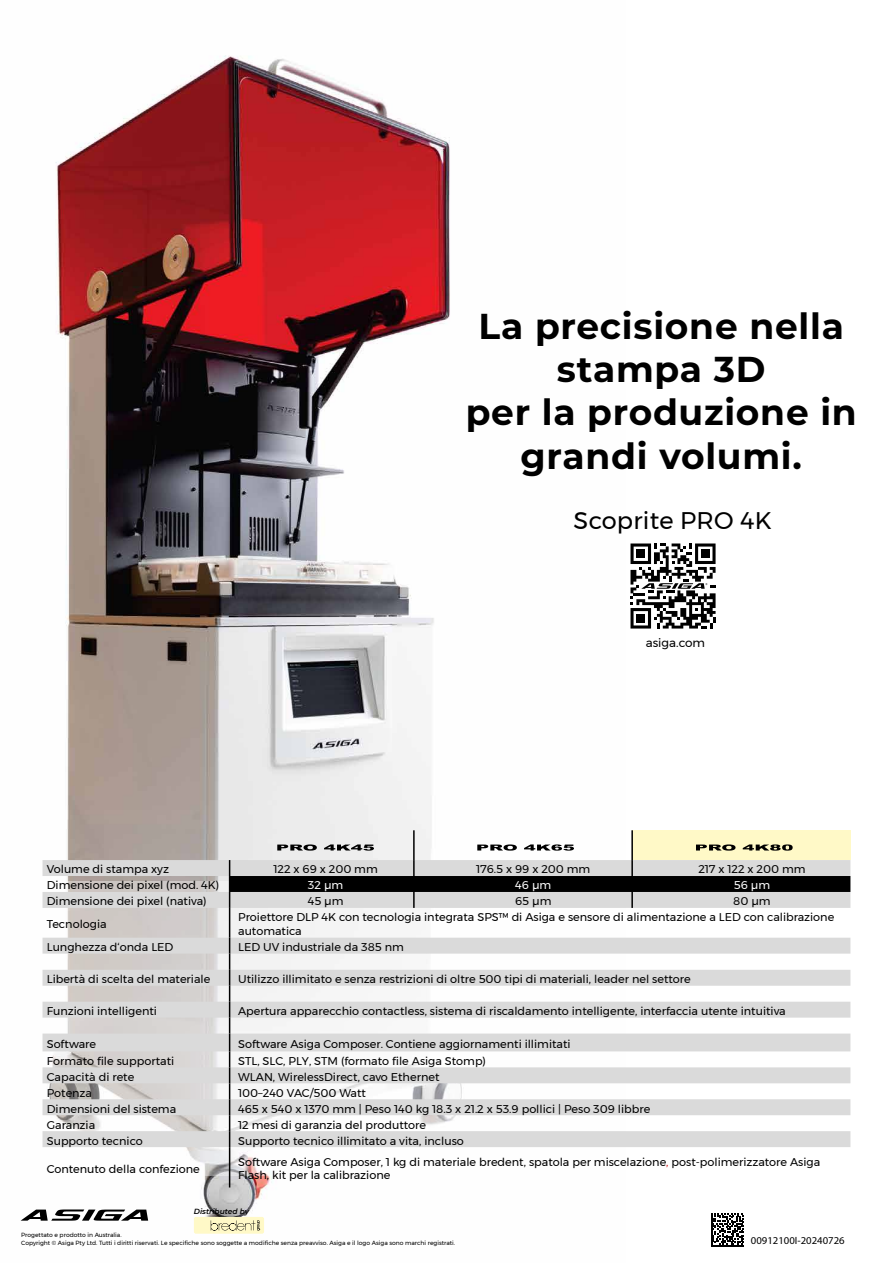
<style>
.page{position:relative;width:893px;height:1263px;background:#fff}
.page>*{position:absolute;margin:0;border:0;box-sizing:border-box;transform-origin:0 0}
.t1{font:700 36px/43.2px "Montserrat";letter-spacing:.02em;color:#000;text-align:center}
.t2{font:24px "Montserrat";letter-spacing:.01em;color:#000}
.t3{font:12px "Montserrat";color:#000}
.t4{font:11.25px/13.5px "Montserrat";color:#000}
.t5{font:11.25px "Montserrat";color:#fff}
.t6{font:10.5px "Myriad Pro";color:#000}
.t7{font:italic 600 7.5px "Montserrat";color:#000}
.t8{font:6px/7.2px "Montserrat";color:#000}
.s1{color:#cd1719}
</style>
<div class="page">
<img style="left:20px;top:55px;width:430px;height:1166px">
<svg style="left:630px;top:543px;width:86px;height:85px"></svg>
<svg style="left:21px;top:1209px;width:127px;height:12px"></svg>
<div style="left:194px;top:1217px;width:70px;height:17px;background:#fff9c7;border-radius:2px"></div>
<svg style="left:211px;top:1220px;width:49px;height:10px"></svg>
<svg style="left:711px;top:1213px;width:33px;height:33px"></svg>
<div style="left:43px;top:881px;width:807px;height:294px;background:#fff"></div>
<div style="left:632px;top:830px;width:218px;height:30px;background:#fff9c7"></div>
<svg style="left:43px;top:860px;width:807px;height:287px;fill:#dadada"></svg>
<hr style="left:229px;top:908px;width:1px;height:30px;background:#000">
<svg style="left:229px;top:938px;width:1px;height:209px"></svg>
<hr style="left:229px;top:1147px;width:1px;height:40px;background:#000">
<svg style="left:229px;top:860px;width:621px;height:48px;background:#909090"></svg>
<hr style="left:413px;top:830px;width:2px;height:30px;background:#000">
<hr style="left:631px;top:830px;width:2px;height:30px;background:#000">
<svg style="left:277px;top:844px;width:97px;height:7px"></svg>
<svg style="left:477px;top:844px;width:97px;height:7px"></svg>
<svg style="left:696px;top:844px;width:97px;height:7px"></svg>
<h1 class="t1" style="left:466px;top:303px;width:393px">La precisione nella stampa 3D<br>per la produzione in grandi volumi.</h1>
<h2 class="t2" style="left:574px;top:502px;width:200px">Scoprite PRO 4K</h2>
<p class="t3" style="left:646px;top:634px;width:61px">asiga.com</p>
<p class="t4" style="left:47px;top:863px;width:124px">Volume di stampa xyz</p>
<p class="t4" style="left:273px;top:863px;width:106px">122 x 69 x 200 mm</p>
<p class="t4" style="left:476px;top:863px;width:116px">176.5 x 99 x 200 mm</p>
<p class="t4" style="left:698px;top:863px;width:109px">217 x 122 x 200 mm</p>
<p class="t4" style="left:47px;top:878px;width:174px">Dimensione dei pixel (mod. 4K)</p>
<p class="t5" style="left:308px;top:877px;width:37px">32 µm</p>
<p class="t5" style="left:515px;top:877px;width:38px">46 µm</p>
<p class="t5" style="left:734px;top:877px;width:38px">56 µm</p>
<p class="t4" style="left:47px;top:894px;width:161px">Dimensione dei pixel (nativa)</p>
<p class="t4" style="left:308px;top:894px;width:37px">45 µm</p>
<p class="t4" style="left:515px;top:894px;width:38px">65 µm</p>
<p class="t4" style="left:733px;top:894px;width:39px">80 µm</p>
<p class="t4" style="left:47px;top:917px;width:61px">Tecnologia</p>
<p class="t4" style="left:238px;top:911px;width:598px">Proiettore DLP 4K con tecnologia integrata SPS™ di Asiga e sensore di alimentazione a LED con calibrazione automatica</p>
<p class="t4" style="left:47px;top:940px;width:128px">Lunghezza d‘onda LED</p>
<p class="t4" style="left:238px;top:940px;width:167px">LED UV industriale da 385 nm</p>
<p class="t4" style="left:47px;top:972px;width:165px">Libertà di scelta del materiale</p>
<p class="t4" style="left:238px;top:972px;width:454px">Utilizzo illimitato e senza restrizioni di oltre 500 tipi di materiali, leader nel settore</p>
<p class="t4" style="left:47px;top:1004px;width:112px">Funzioni intelligenti</p>
<p class="t4" style="left:238px;top:1004px;width:549px">Apertura apparecchio contactless, sistema di riscaldamento intelligente, interfaccia utente intuitiva</p>
<p class="t4" style="left:47px;top:1037px;width:51px">Software</p>
<p class="t4" style="left:238px;top:1037px;width:334px">Software Asiga Composer. Contiene aggiornamenti illimitati</p>
<p class="t4" style="left:47px;top:1054px;width:129px">Formato file supportati</p>
<p class="t4" style="left:238px;top:1054px;width:249px">STL, SLC, PLY, STM (formato file Asiga Stomp)</p>
<p class="t4" style="left:47px;top:1070px;width:89px">Capacità di rete</p>
<p class="t4" style="left:238px;top:1070px;width:203px">WLAN, WirelessDirect, cavo Ethernet</p>
<p class="t4" style="left:47px;top:1086px;width:47px">Potenza</p>
<p class="t4" style="left:238px;top:1086px;width:129px">100–240 VAC/500 Watt</p>
<p class="t4" style="left:47px;top:1102px;width:131px">Dimensioni del sistema</p>
<p class="t4" style="left:238px;top:1102px;width:414px">465 x 540 x 1370 mm | Peso 140 kg 18.3 x 21.2 x 53.9 pollici | Peso 309 libbre</p>
<p class="t4" style="left:47px;top:1118px;width:50px">Garanzia</p>
<p class="t4" style="left:238px;top:1118px;width:189px">12 mesi di garanzia del produttore</p>
<p class="t4" style="left:47px;top:1134px;width:97px">Supporto tecnico</p>
<p class="t4" style="left:238px;top:1134px;width:227px">Supporto tecnico illimitato a vita, incluso</p>
<p class="t4" style="left:47px;top:1162px;width:155px">Contenuto della confezione</p>
<p class="t4" style="left:238px;top:1155px;width:584px">Software Asiga Composer, 1 kg di materiale bredent, spatola per miscelazione<span class="s1">,</span> post-polimerizzatore Asiga<br>Flash, kit per la calibrazione</p>
<p class="t7" style="left:194px;top:1206px;width:57px">Distributed by</p>
<p class="t8" style="left:21px;top:1231px;width:435px">Progettato e prodotto in Australia.<br>Copyright © Asiga Pty Ltd. Tutti i diritti riservati. Le specifiche sono soggette a modifiche senza preavviso. Asiga e il logo Asiga sono marchi registrati.</p>
<p class="t6" style="left:751px;top:1234px;width:95px">00912100I-20240726</p>
</div>
